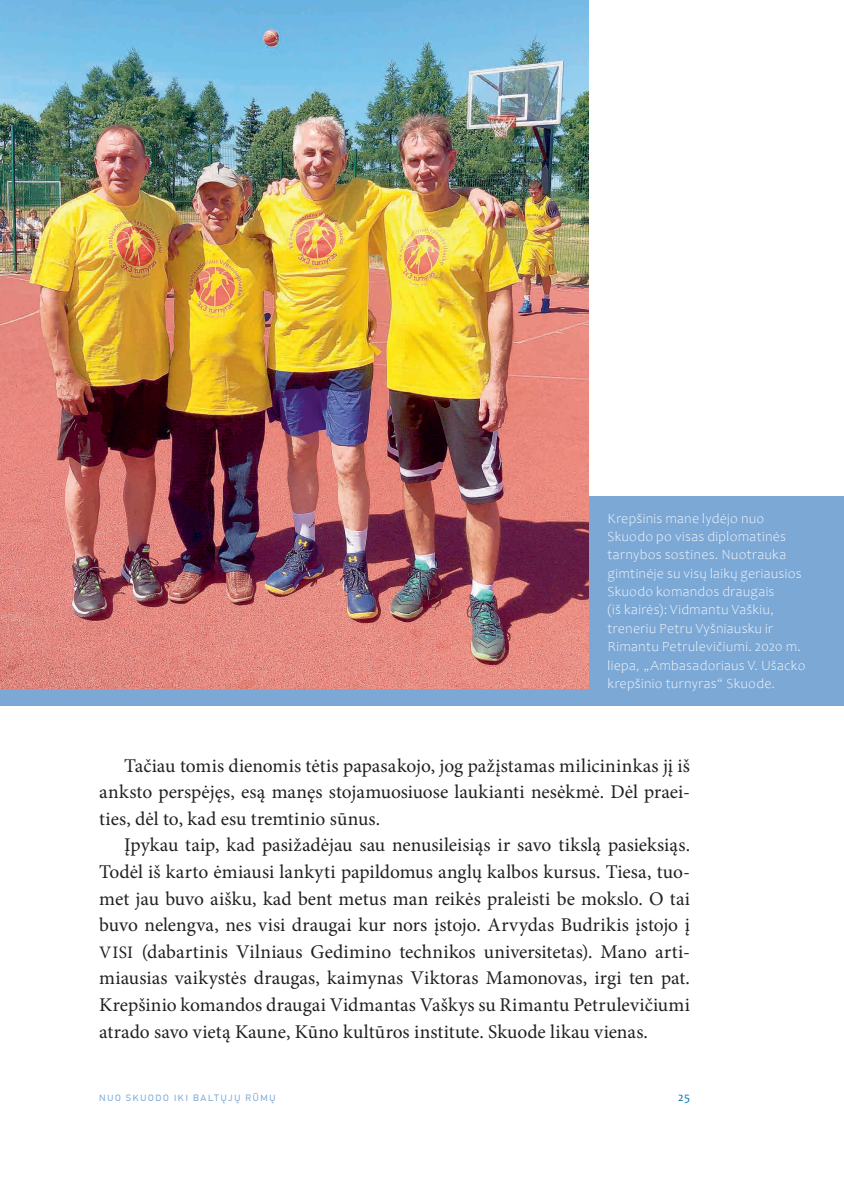
<style>
.page{position:relative;width:844px;height:1191px;background:#fff}
.page>*{position:absolute;margin:0;border:0;box-sizing:border-box;transform-origin:0 0}
.t1{font:19.43px/26.6px "Minion Pro";color:#231f20;text-align:justify}
.t2{font:300 14px/18.4px "Candara";letter-spacing:.02em;color:#fff}
.t3{font:300 12.25px "PF Din Text Pro";letter-spacing:.135em;color:#7ca8d6}
.t4{font:12.25px "Candara";color:#0074b9}
.s1{font-size:17.5px}
</style>
<div class="page">
<div style="left:0;top:495px;width:843px;height:210px;background:#7ca8d6"></div>
<img style="left:0;top:0;width:588px;height:688px">
<p class="t2" style="left:607px;top:509px;width:199px">Krepšinis mane lydėjo nuo<br>Skuodo po visas diplomatinės tarnybos sostines. Nuotrauka gimtinėje su visų laikų geriausios<br>Skuodo komandos draugais<br>(iš kairės): Vidmantu Vaškiu, treneriu Petru Vyšniausku ir<br>Rimantu Petrulevičiumi. 2020 m. liepa, „Ambasadoriaus V. Ušacko krepšinio turnyras“ Skuode.</p>
<p class="t1" style="left:99px;top:752px;width:592px;text-indent:25px">Tačiau tomis dienomis tėtis papasakojo, jog pažįstamas milicininkas jį iš anksto perspėjęs, esą manęs stojamuosiuose laukianti nesėkmė. Dėl praei&shy;ties, dėl to, kad esu tremtinio sūnus.</p>
<p class="t1" style="left:99px;top:832px;width:592px;text-indent:25px">Įpykau taip, kad pasižadėjau sau nenusileisiąs ir savo tikslą pasieksiąs.<br>Todėl iš karto ėmiausi lankyti papildomus anglų kalbos kursus. Tiesa, tuo&shy;met jau buvo aišku, kad bent metus man reikės praleisti be mokslo. O tai buvo nelengva, nes visi draugai kur nors įstojo. Arvydas Budrikis įstojo į <span class="s1">VISI</span> (dabartinis Vilniaus Gedimino technikos universitetas). Mano arti&shy;miausias vaikystės draugas, kaimynas Viktoras Mamonovas, irgi ten pat.<br>Krepšinio komandos draugai Vidmantas Vaškys su Rimantu Petrulevičiumi atrado savo vietą Kaune, Kūno kultūros institute. Skuode likau vienas.</p>
<p class="t3" style="left:99px;top:1089px;width:178px">nuo skuodo iki baltųjų rūmų</p>
<p class="t4" style="left:678px;top:1089px;width:13px">25</p>
</div>
